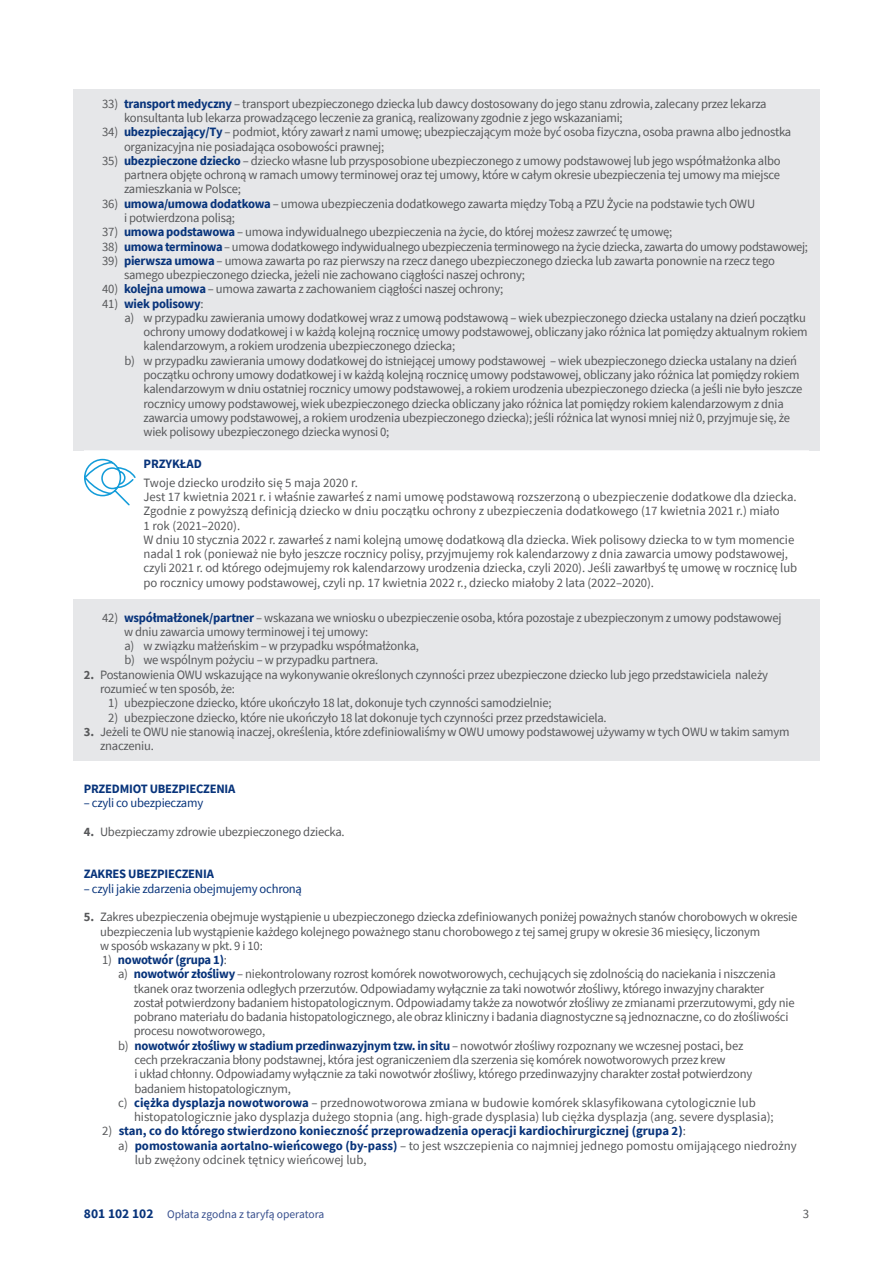
<style>
.page{position:relative;width:893px;height:1263px;background:#fff}
.page>*{position:absolute;margin:0;border:0;box-sizing:border-box;transform-origin:0 0}
._2_II_st_1cyfra_pod{font:12.75px/14.2px "Source Sans Pro";letter-spacing:-.02em;color:#57585a}
._5_III_st_pod_2_cyfr{font:12.75px/14.2px "Source Sans Pro";letter-spacing:-.02em;color:#57585a}
._4_III_st_pod_1_cyfr{font:12.75px/14.2px "Source Sans Pro";letter-spacing:-.02em;color:#57585a}
._10_Treść_PRZYKŁADU{font:12.75px/14.2px "Source Sans Pro";letter-spacing:-.01em;color:#57585a}
._1_Treść_normal_I_st{font:12.75px/14.2px "Source Sans Pro";letter-spacing:-.02em;color:#57585a}
._4_III_st_pod_1_cyfr-2{font:12.75px/14.2px "Source Sans Pro";color:#57585a}
._2_II_st_1cyfra_pod-2{font:700 12.75px "Source Sans Pro";color:#08347b}
._01_ROZDZIAŁ_rozwini{font:12.75px "Source Sans Pro";letter-spacing:-.02em;color:#08347b}
._01_ROZDZIAŁ{font:700 12.75px "Source Sans Pro";letter-spacing:-.02em;color:#08347b}
._2_II_st_1cyfra_pod-3{font:700 12.75px "Source Sans Pro";letter-spacing:-.02em;color:#08347b}
.PRZYKŁAD{font:700 12.75px "Source Sans Pro";color:#08347b}
.t1{font:11.55px "Source Sans Pro";color:#364e8d}
.s1{font-weight:700;color:#08347b}
.s2{font-weight:400;color:#57585a}
.s3{font-weight:700}
.s4{font-weight:700;font-size:13.5px;color:#08347b}
</style>
<div class="page">
<div style="left:73px;top:600px;width:747px;height:161px;background:#e6e7e9"></div>
<div style="left:73px;top:89px;width:747px;height:361px;background:#e6e7e9"></div>
<svg style="left:84px;top:458px;width:52px;height:48px"></svg>
<p class="_2_II_st_1cyfra_pod" style="left:124px;top:96px;width:644px;text-indent:-22px">33) <span class="s1">transport medyczny</span> – transport ubezpieczonego dziecka lub dawcy dostosowany do jego stanu zdrowia, zalecany przez lekarza konsultanta lub lekarza prowadzącego leczenie za granicą, realizowany zgodnie z jego wskazaniami;</p>
<p class="_2_II_st_1cyfra_pod" style="left:124px;top:125px;width:669px;text-indent:-22px">34) <span class="s1">ubezpieczający/Ty</span> – podmiot, który zawarł z nami umowę; ubezpieczającym może być osoba fizyczna, osoba prawna albo jednostka organizacyjna nie posiadająca osobowości prawnej;</p>
<p class="_2_II_st_1cyfra_pod" style="left:124px;top:153px;width:658px;text-align:justify;text-indent:-22px">35) <span class="s1">ubezpieczone dziecko</span> – dziecko własne lub przysposobione ubezpieczonego z umowy podstawowej lub jego współmałżonka albo partnera objęte ochroną w ramach umowy terminowej oraz tej umowy, które w całym okresie ubezpieczenia tej umowy ma miejsce zamieszkania w Polsce;</p>
<p class="_2_II_st_1cyfra_pod" style="left:124px;top:196px;width:633px;text-indent:-22px">36) <span class="s1">umowa/umowa dodatkowa</span> – umowa ubezpieczenia dodatkowego zawarta między Tobą a PZU Życie na podstawie tych OWU i potwierdzona polisą;</p>
<p class="_2_II_st_1cyfra_pod" style="left:102px;top:225px;width:572px">37) <span class="s1">umowa podstawowa</span> – umowa indywidualnego ubezpieczenia na życie, do której możesz zawrzeć tę umowę;</p>
<p class="_2_II_st_1cyfra_pod" style="left:102px;top:239px;width:707px">38) <span class="s1">umowa terminowa</span> – umowa dodatkowego indywidualnego ubezpieczenia terminowego na życie dziecka, zawarta do umowy podstawowej;</p>
<p class="_2_II_st_1cyfra_pod" style="left:124px;top:253px;width:652px;text-indent:-22px">39) <span class="s1">pierwsza umowa</span> – umowa zawarta po raz pierwszy na rzecz danego ubezpieczonego dziecka lub zawarta ponownie na rzecz tego samego ubezpieczonego dziecka, jeżeli nie zachowano ciągłości naszej ochrony;</p>
<p class="_2_II_st_1cyfra_pod" style="left:102px;top:282px;width:402px">40) <span class="s1">kolejna umowa</span> – umowa zawarta z zachowaniem ciągłości naszej ochrony;</p>
<p class="_2_II_st_1cyfra_pod-3" style="left:102px;top:295px;width:103px"><span class="s2">41)</span> wiek polisowy<span class="s2">:</span></p>
<p class="_5_III_st_pod_2_cyfr" style="left:144px;top:310px;width:666px;text-indent:-19px">a) w przypadku zawierania umowy dodatkowej wraz z umową podstawową – wiek ubezpieczonego dziecka ustalany na dzień początku ochrony umowy dodatkowej i w każdą kolejną rocznicę umowy podstawowej, obliczany jako różnica lat pomiędzy aktualnym rokiem kalendarzowym, a rokiem urodzenia ubezpieczonego dziecka;</p>
<p class="_5_III_st_pod_2_cyfr" style="left:144px;top:353px;width:660px;text-indent:-19px">b) w przypadku zawierania umowy dodatkowej do istniejącej umowy podstawowej – wiek ubezpieczonego dziecka ustalany na dzień początku ochrony umowy dodatkowej i w każdą kolejną rocznicę umowy podstawowej, obliczany jako różnica lat pomiędzy rokiem kalendarzowym w dniu ostatniej rocznicy umowy podstawowej, a rokiem urodzenia ubezpieczonego dziecka (a jeśli nie było jeszcze rocznicy umowy podstawowej, wiek ubezpieczonego dziecka obliczany jako różnica lat pomiędzy rokiem kalendarzowym z dnia zawarcia umowy podstawowej, a rokiem urodzenia ubezpieczonego dziecka); jeśli różnica lat wynosi mniej niż 0, przyjmuje się, że wiek polisowy ubezpieczonego dziecka wynosi 0;</p>
<p class="PRZYKŁAD" style="left:144px;top:455px;width:60px">PRZYKŁAD</p>
<p class="_10_Treść_PRZYKŁADU" style="left:144px;top:475px;width:216px">Twoje dziecko urodziło się 5 maja 2020 r.</p>
<p class="_10_Treść_PRZYKŁADU" style="left:144px;top:490px;width:655px">Jest 17 kwietnia 2021 r. i właśnie zawarłeś z nami umowę podstawową rozszerzoną o ubezpieczenie dodatkowe dla dziecka.<br>Zgodnie z powyższą definicją dziecko w dniu początku ochrony z ubezpieczenia dodatkowego (17 kwietnia 2021 r.) miało<br>1 rok (2021–2020).</p>
<p class="_10_Treść_PRZYKŁADU" style="left:144px;top:532px;width:655px">W dniu 10 stycznia 2022 r. zawarłeś z nami kolejną umowę dodatkową dla dziecka. Wiek polisowy dziecka to w tym momencie nadal 1 rok (ponieważ nie było jeszcze rocznicy polisy, przyjmujemy rok kalendarzowy z dnia zawarcia umowy podstawowej, czyli 2021 r. od którego odejmujemy rok kalendarzowy urodzenia dziecka, czyli 2020). Jeśli zawarłbyś tę umowę w rocznicę lub po rocznicy umowy podstawowej, czyli np. 17 kwietnia 2022 r., dziecko miałoby 2 lata (2022–2020).</p>
<p class="_2_II_st_1cyfra_pod" style="left:124px;top:610px;width:659px;text-indent:-22px">42) <span class="s1">współmałżonek/partner</span> – wskazana we wniosku o ubezpieczenie osoba, która pozostaje z ubezpieczonym z umowy podstawowej w dniu zawarcia umowy terminowej i tej umowy:</p>
<p class="_5_III_st_pod_2_cyfr" style="left:124px;top:639px;width:296px">a) w związku małżeńskim – w przypadku współmałżonka,</p>
<p class="_5_III_st_pod_2_cyfr" style="left:124px;top:653px;width:255px">b) we wspólnym pożyciu – w przypadku partnera.</p>
<p class="_1_Treść_normal_I_st" style="left:100px;top:667px;width:669px;text-indent:-16px"><span class="s3">2.</span> Postanowienia OWU wskazujące na wykonywanie określonych czynności przez ubezpieczone dziecko lub jego przedstawiciela należy rozumieć w ten sposób, że:</p>
<p class="_2_II_st_1cyfra_pod" style="left:108px;top:696px;width:445px">1) ubezpieczone dziecko, które ukończyło 18 lat, dokonuje tych czynności samodzielnie;</p>
<p class="_2_II_st_1cyfra_pod" style="left:108px;top:710px;width:500px">2) ubezpieczone dziecko, które nie ukończyło 18 lat dokonuje tych czynności przez przedstawiciela.</p>
<p class="_1_Treść_normal_I_st" style="left:100px;top:724px;width:691px;text-indent:-16px"><span class="s3">3.</span> Jeżeli te OWU nie stanowią inaczej, określenia, które zdefiniowaliśmy w OWU umowy podstawowej używamy w tych OWU w takim samym znaczeniu.</p>
<p class="_01_ROZDZIAŁ" style="left:84px;top:780px;width:153px">PRZEDMIOT UBEZPIECZENIA</p>
<p class="_01_ROZDZIAŁ_rozwini" style="left:84px;top:795px;width:121px">– czyli co ubezpieczamy</p>
<p class="_1_Treść_normal_I_st" style="left:84px;top:824px;width:262px"><span class="s3">4.</span> Ubezpieczamy zdrowie ubezpieczonego dziecka.</p>
<p class="_01_ROZDZIAŁ" style="left:84px;top:866px;width:131px">ZAKRES UBEZPIECZENIA</p>
<p class="_01_ROZDZIAŁ_rozwini" style="left:84px;top:880px;width:220px">– czyli jakie zdarzenia obejmujemy ochroną</p>
<p class="_1_Treść_normal_I_st" style="left:100px;top:910px;width:699px;text-indent:-16px"><span class="s3">5.</span> Zakres ubezpieczenia obejmuje wystąpienie u ubezpieczonego dziecka zdefiniowanych poniżej poważnych stanów chorobowych w okresie ubezpieczenia lub wystąpienie każdego kolejnego poważnego stanu chorobowego z tej samej grupy w okresie 36 miesięcy, liczonym<br>w sposób wskazany w pkt. 9 i 10:</p>
<p class="_2_II_st_1cyfra_pod-3" style="left:102px;top:951px;width:126px"><span class="s2">1)</span> nowotwór (grupa 1)<span class="s2">:</span></p>
<p class="_4_III_st_pod_1_cyfr" style="left:134px;top:967px;width:662px;text-indent:-16px">a) <span class="s1">nowotwór złośliwy</span> – niekontrolowany rozrost komórek nowotworowych, cechujących się zdolnością do naciekania i niszczenia tkanek oraz tworzenia odległych przerzutów. Odpowiadamy wyłącznie za taki nowotwór złośliwy, którego inwazyjny charakter został potwierdzony badaniem histopatologicznym. Odpowiadamy także za nowotwór złośliwy ze zmianami przerzutowymi, gdy nie pobrano materiału do badania histopatologicznego, ale obraz kliniczny i badania diagnostyczne są jednoznaczne, co do złośliwości procesu nowotworowego,</p>
<p class="_4_III_st_pod_1_cyfr" style="left:134px;top:1038px;width:619px;text-indent:-16px">b) <span class="s1">nowotwór złośliwy w stadium przedinwazyjnym tzw. in situ</span> – nowotwór złośliwy rozpoznany we wczesnej postaci, bez cech przekraczania błony podstawnej, która jest ograniczeniem dla szerzenia się komórek nowotworowych przez krew<br>i układ chłonny. Odpowiadamy wyłącznie za taki nowotwór złośliwy, którego przedinwazyjny charakter został potwierdzony badaniem histopatologicznym,</p>
<p class="_4_III_st_pod_1_cyfr-2" style="left:134px;top:1095px;width:641px;text-indent:-16px">c) <span class="s1">ciężka dysplazja nowotworowa</span> – przednowotworowa zmiana w budowie komórek sklasyfikowana cytologicznie lub histopatologicznie jako dysplazja dużego stopnia (ang. high-grade dysplasia) lub ciężka dysplazja (ang. severe dysplasia);</p>
<p class="_2_II_st_1cyfra_pod-2" style="left:102px;top:1122px;width:585px"><span class="s2">2)</span> stan, co do którego stwierdzono konieczność przeprowadzenia operacji kardiochirurgicznej (grupa 2)<span class="s2">:</span></p>
<p class="_4_III_st_pod_1_cyfr-2" style="left:135px;top:1138px;width:664px;text-indent:-17px">a) <span class="s1">pomostowania aortalno-wieńcowego (by-pass)</span> – to jest wszczepienia co najmniej jednego pomostu omijającego niedrożny lub zwężony odcinek tętnicy wieńcowej lub,</p>
<p class="t1" style="left:84px;top:1207px;width:242px"><span class="s4">801 102 102</span> Opłata zgodna z taryfą operatora</p>
<p class="_5_III_st_pod_2_cyfr" style="left:803px;top:1207px;width:8px">3</p>
</div>
